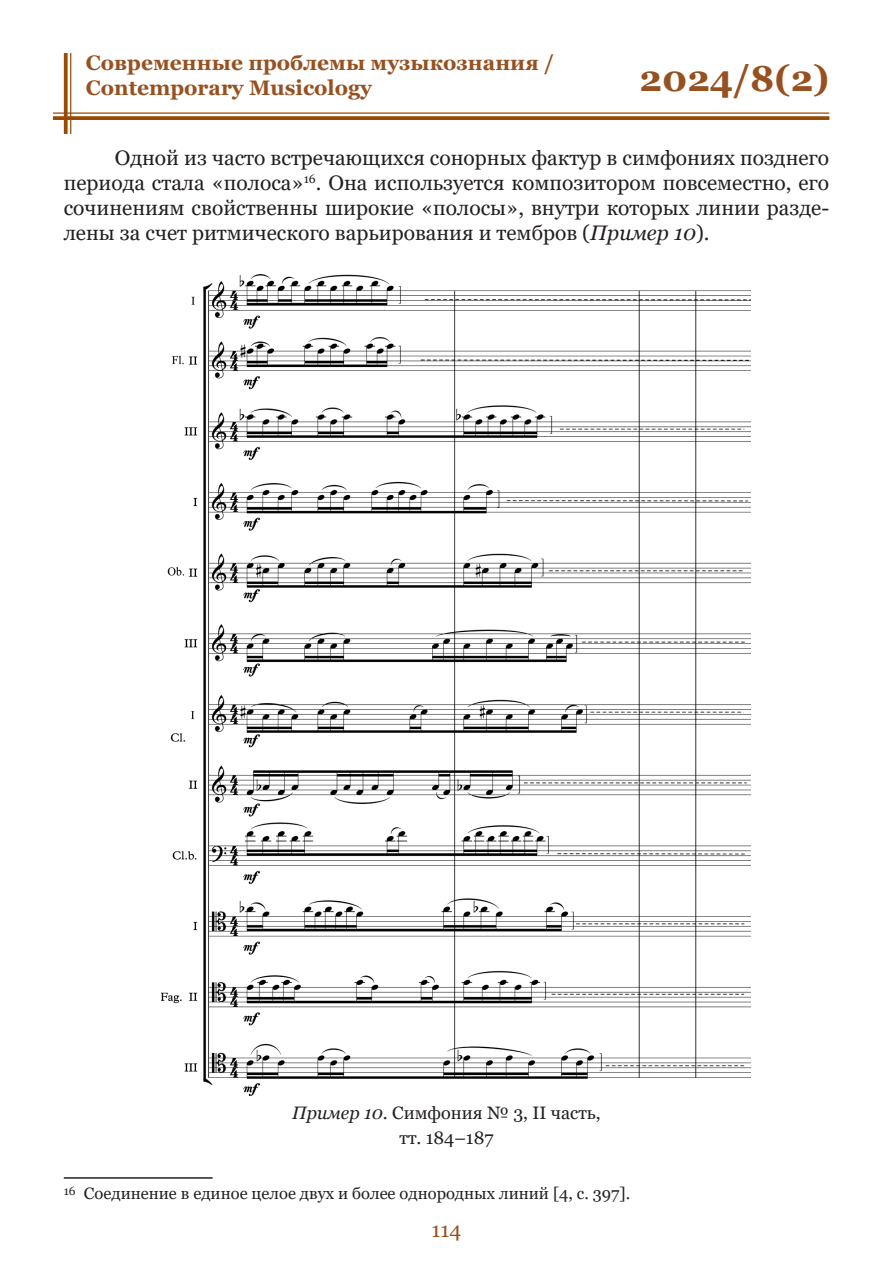
<style>
.page{position:relative;width:893px;height:1263px;background:#fff}
.page>*{position:absolute;margin:0;border:0;box-sizing:border-box;transform-origin:0 0}
.t1{font:700 36px "Georgia";color:#975120}
.t2{font:21px/25.2px "Georgia";color:#231f20;text-align:justify}
.t3{font:700 21px/25.2px "Georgia";color:#975120}
.t4{font:21px "Georgia";color:#975120}
.t5{font:18px "Georgia";color:#231f20}
.Сноска{font:16.5px "Georgia";color:#231f20}
.s1{font-style:italic}
</style>
<div class="page">
<hr style="left:53px;top:112px;width:776px;height:2px;background:#994b06">
<svg style="left:53px;top:116px;width:776px;height:4px;background:#9e5514"></svg>
<hr style="left:70px;top:53px;width:1px;height:81px;background:#994b06">
<svg style="left:64px;top:53px;width:4px;height:81px"></svg>
<hr style="left:64px;top:1177px;width:149px;height:2px;background:#231f20">
<img style="left:162px;top:274px;width:588px;height:821px">
<p class="t3" style="left:86px;top:50px;width:470px">Современные проблемы музыкознания /<br>Contemporary Musicology</p>
<h1 class="t1" style="left:640px;top:55px;width:191px">2024/8(2)</h1>
<p class="t2" style="left:64px;top:145px;width:767px;text-indent:51px">Одной из часто встречающихся сонорных фактур в симфониях позднего периода стала «полоса»<sup>16</sup>. Она используется композитором повсеместно, его сочинениям свойственны широкие «полосы», внутри которых линии разде&shy;лены за счет ритмического варьирования и тембров (<span class="s1">Пример 10</span>).</p>
<p class="t5" style="left:292px;top:1102px;width:310px"><span class="s1">Пример 10</span>. Симфония № 3, II часть,</p>
<p class="t5" style="left:400px;top:1127px;width:95px">тт. 184–187</p>
<p class="Сноска" style="left:64px;top:1183px;width:568px"><sup>16</sup> Соединение в единое целое двух и более однородных линий [4, c. 397].</p>
<p class="t4" style="left:432px;top:1217px;width:31px">114</p>
</div>
